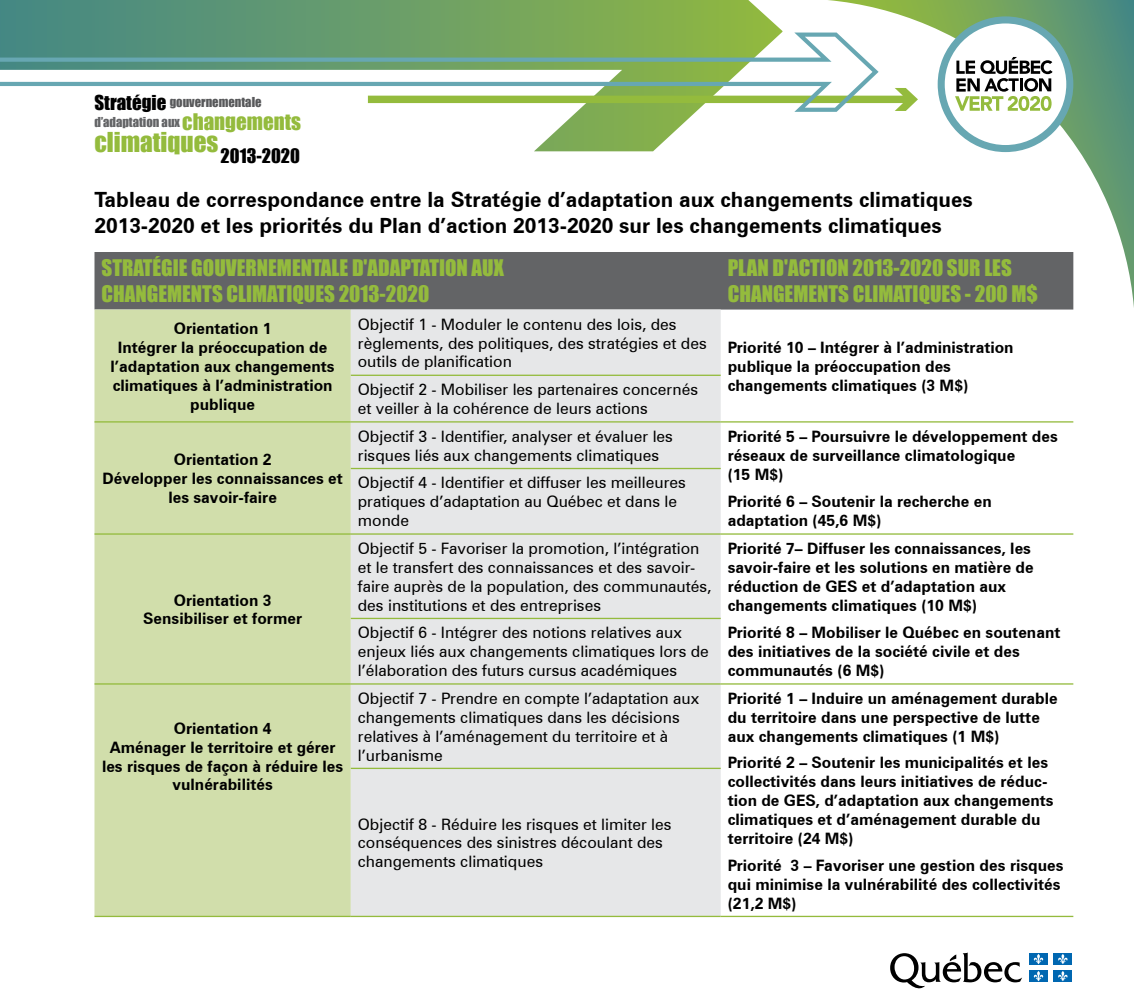
<style>
.page{position:relative;width:1134px;height:1008px;background:#fff}
.page>*{position:absolute;margin:0;border:0;box-sizing:border-box;transform-origin:0 0}
.t1{font:25.2px "Impact";color:#94bb3d}
.t2{font:700 21px/25.2px "Zurich BT";color:#000}
.t3{font:21px/25.2px "Impact";color:#94bb3d}
.t4{font:700 15.75px/18.9px "Zurich BT";color:#000}
.t5{font:15.75px/18.9px "Zurich BT";color:#000}
.t6{font:12.6px/20.5px "Impact";color:#58595b}
.s1{font-size:18.9px;color:#000}
.s2{color:#636466}
.s3{font-size:21px;color:#94bb3d}
</style>
<div class="page">
<svg style="left:0;top:0;width:783px;height:151px"></svg>
<svg style="left:827px;top:0;width:307px;height:308px"></svg>
<svg style="left:937px;top:16px;width:137px;height:137px"></svg>
<svg style="left:879px;top:88px;width:39px;height:23px"></svg>
<svg style="left:0;top:33px;width:879px;height:79px"></svg>
<svg style="left:890px;top:953px;width:132px;height:36px"></svg>
<div style="left:1029px;top:953px;width:19px;height:12px;background:#0067b1"></div>
<svg style="left:1033px;top:954px;width:11px;height:10px"></svg>
<div style="left:1053px;top:953px;width:19px;height:12px;background:#0067b1"></div>
<svg style="left:1058px;top:954px;width:10px;height:10px"></svg>
<div style="left:1029px;top:970px;width:19px;height:12px;background:#0067b1"></div>
<svg style="left:1033px;top:971px;width:11px;height:10px"></svg>
<div style="left:1053px;top:970px;width:19px;height:12px;background:#0067b1"></div>
<svg style="left:1058px;top:971px;width:10px;height:10px"></svg>
<div style="left:94px;top:252px;width:979px;height:58px;background:#636466"></div>
<div style="left:94px;top:310px;width:257px;height:606px;background:#d1deab"></div>
<div style="left:351px;top:310px;width:370px;height:606px;background:#e6e7e8"></div>
<hr style="left:351px;top:375px;width:370px;height:1px;background:#94bb3d">
<hr style="left:94px;top:421px;width:257px;height:2px;background:#94bb3d">
<hr style="left:351px;top:421px;width:370px;height:2px;background:#94bb3d">
<hr style="left:721px;top:421px;width:352px;height:2px;background:#94bb3d">
<hr style="left:351px;top:468px;width:370px;height:1px;background:#94bb3d">
<hr style="left:94px;top:533px;width:257px;height:2px;background:#94bb3d">
<hr style="left:351px;top:533px;width:370px;height:2px;background:#94bb3d">
<hr style="left:721px;top:533px;width:352px;height:2px;background:#94bb3d">
<hr style="left:351px;top:618px;width:370px;height:1px;background:#94bb3d">
<hr style="left:94px;top:683px;width:257px;height:2px;background:#94bb3d">
<hr style="left:351px;top:683px;width:370px;height:2px;background:#94bb3d">
<hr style="left:721px;top:683px;width:352px;height:2px;background:#94bb3d">
<hr style="left:351px;top:768px;width:370px;height:1px;background:#94bb3d">
<hr style="left:94px;top:916px;width:257px;height:1px;background:#94bb3d">
<hr style="left:351px;top:916px;width:370px;height:1px;background:#94bb3d">
<hr style="left:721px;top:916px;width:352px;height:1px;background:#94bb3d">
<p class="t6" style="left:94px;top:91px;width:208px"><span class="s1">Stratégie</span> gouvernementale <span class="s2">d’adaptation aux</span> <span class="s3">changements</span></p>
<h1 class="t1" style="left:94px;top:123px;width:207px">climatiques<sub>2013-2020</sub></h1>
<h2 class="t2" style="left:94px;top:187px;width:880px">Tableau de correspondance entre la Stratégie d’adaptation aux changements climatiques<br>2013-2020 et les priorités du Plan d’action 2013-2020 sur les changements climatiques</h2>
<h2 class="t3" style="left:102px;top:255px;width:404px">STRATÉGIE GOUVERNEMENTALE D'ADAPTATION AUX<br>CHANGEMENTS CLIMATIQUES 2013-2020</h2>
<h2 class="t3" style="left:728px;top:255px;width:312px">PLAN D'ACTION 2013-2020 SUR LES<br>CHANGEMENTS CLIMATIQUES - 200 M$</h2>
<p class="t4" style="left:111px;top:319px;width:226px;text-align:center">Orientation 1<br>Intégrer la préoccupation de l’adaptation aux changements climatiques à l’administration publique</p>
<p class="t5" style="left:358px;top:314px;width:350px">Objectif 1 - Moduler le contenu des lois, des règlements, des politiques, des stratégies et des outils de planification</p>
<p class="t4" style="left:728px;top:338px;width:287px">Priorité 10 – Intégrer à l’administration publique la préoccupation des</p>
<p class="t5" style="left:358px;top:380px;width:342px">Objectif 2 - Mobiliser les partenaires concernés</p>
<p class="t4" style="left:728px;top:376px;width:242px">changements climatiques (3 M$)</p>
<p class="t5" style="left:358px;top:399px;width:292px">et veiller à la cohérence de leurs actions</p>
<p class="t4" style="left:102px;top:450px;width:242px;text-align:center">Orientation 2<br>Développer les connaissances et les savoir-faire</p>
<p class="t4" style="left:143px;top:590px;width:160px;text-align:center">Orientation 3<br>Sensibiliser et former</p>
<p class="t4" style="left:102px;top:719px;width:243px;text-align:center">Orientation 4<br>Aménager le territoire et gérer les risques de façon à réduire les vulnérabilités</p>
<p class="t5" style="left:358px;top:427px;width:317px">Objectif 3 - Identifier, analyser et évaluer les risques liés aux changements climatiques</p>
<p class="t4" style="left:728px;top:427px;width:332px">Priorité 5 – Poursuivre le développement des réseaux de surveillance climatologique<br>(15 M$)</p>
<p class="t4" style="left:728px;top:492px;width:266px">Priorité 6 – Soutenir la recherche en adaptation (45,6 M$)</p>
<p class="t5" style="left:358px;top:473px;width:330px">Objectif 4 - Identifier et diffuser les meilleures pratiques d’adaptation au Québec et dans le monde</p>
<p class="t5" style="left:358px;top:539px;width:355px">Objectif 5 - Favoriser la promotion, l’intégration et le transfert des connaissances et des savoir&shy;faire auprès de la population, des communautés, des institutions et des entreprises</p>
<p class="t4" style="left:728px;top:539px;width:308px">Priorité 7– Diffuser les connaissances, les savoir-faire et les solutions en matière de réduction de GES et d’adaptation aux changements climatiques (10 M$)</p>
<p class="t4" style="left:728px;top:623px;width:334px">Priorité 8 – Mobiliser le Québec en soutenant des initiatives de la société civile et des communautés (6 M$)</p>
<p class="t5" style="left:358px;top:623px;width:353px">Objectif 6 - Intégrer des notions relatives aux enjeux liés aux changements climatiques lors de l’élaboration des futurs cursus académiques</p>
<p class="t5" style="left:358px;top:689px;width:343px">Objectif 7 - Prendre en compte l’adaptation aux changements climatiques dans les décisions relatives à l’aménagement du territoire et à l’urbanisme</p>
<p class="t4" style="left:728px;top:689px;width:332px">Priorité 1 – Induire un aménagement durable du territoire dans une perspective de lutte aux changements climatiques (1 M$)</p>
<p class="t4" style="left:728px;top:753px;width:327px">Priorité 2 – Soutenir les municipalités et les collectivités dans leurs initiatives de réduc&shy;tion de GES, d’adaptation aux changements climatiques et d’aménagement durable du territoire (24 M$)</p>
<p class="t4" style="left:728px;top:856px;width:337px">Priorité 3 – Favoriser une gestion des risques qui minimise la vulnérabilité des collectivités (21,2 M$)</p>
<p class="t5" style="left:358px;top:814px;width:315px">Objectif 8 - Réduire les risques et limiter les conséquences des sinistres découlant des changements climatiques</p>
</div>
